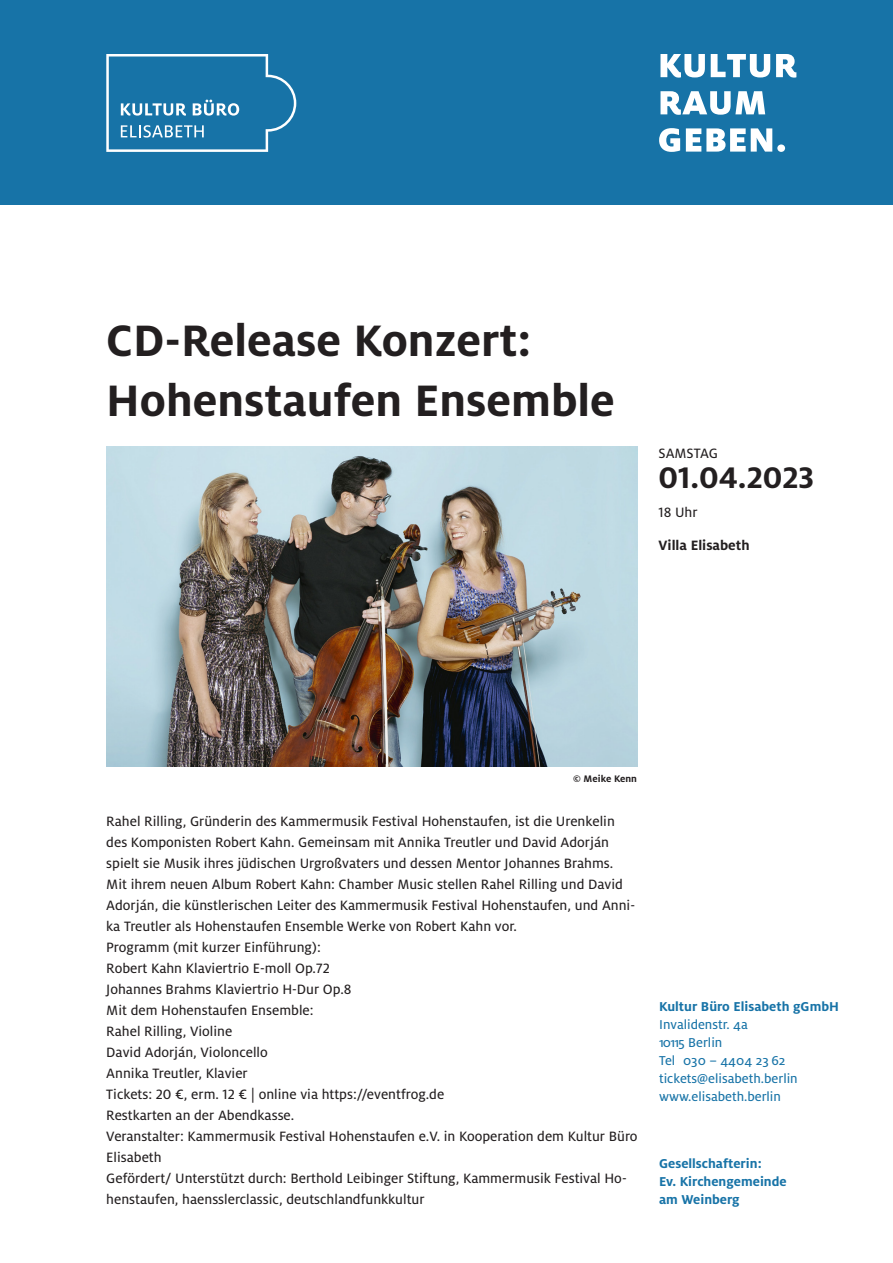
<style>
.page{position:relative;width:893px;height:1263px;background:#fff}
.page>*{position:absolute;margin:0;border:0;box-sizing:border-box;transform-origin:0 0}
.t1{font:700 48.75px/60px "Milo LF";color:#231f20}
.t2{font:700 33px "Milo LF";color:#231f20}
.t3{font:15px/21px "Milo LF Text";color:#231f20}
.t4{font:700 15px "Milo";color:#231f20}
.t5{font:15px "Milo Text";letter-spacing:-.005em;color:#231f20}
.t6{font:14.25px/18px "Milo Text";color:#1773a7}
.t7{font:700 14.25px/18px "Milo";color:#1773a7}
.t8{font:700 10.5px "Milo LF";color:#231f20}
</style>
<div class="page">
<div style="left:0;top:0;width:893px;height:204px;background:#1773a7"></div>
<svg style="left:106px;top:54px;width:190px;height:98px"></svg>
<svg style="left:659px;top:128px;width:126px;height:24px"></svg>
<svg style="left:660px;top:91px;width:105px;height:24px"></svg>
<svg style="left:660px;top:54px;width:136px;height:24px"></svg>
<img style="left:107px;top:447px;width:530px;height:320px">
<h1 class="t1" style="left:106px;top:310px;width:510px">CD-Release Konzert:<br>Hohenstaufen Ensemble</h1>
<p class="t5" style="left:659px;top:444px;width:61px">SAMSTAG</p>
<h2 class="t2" style="left:659px;top:458px;width:157px">01.04.2023</h2>
<p class="t3" style="left:659px;top:502px;width:41px">18 Uhr</p>
<p class="t4" style="left:659px;top:537px;width:93px">Villa Elisabeth</p>
<p class="t8" style="left:573px;top:772px;width:65px">© Meike Kenn</p>
<p class="t3" style="left:106px;top:810px;width:533px">Rahel Rilling, Gründerin des Kammermusik Festival Hohenstaufen, ist die Urenkelin des Komponisten Robert Kahn. Gemeinsam mit Annika Treutler und David Adorján spielt sie Musik ihres jüdischen Urgroßvaters und dessen Mentor Johannes Brahms.<br>Mit ihrem neuen Album Robert Kahn: Chamber Music stellen Rahel Rilling und David Adorján, die künstlerischen Leiter des Kammermusik Festival Hohenstaufen, und Anni&shy;ka Treutler als Hohenstaufen Ensemble Werke von Robert Kahn vor.<br>Programm (mit kurzer Einführung):<br>Robert Kahn Klaviertrio E-moll Op.72<br>Johannes Brahms Klaviertrio H-Dur Op.8<br>Mit dem Hohenstaufen Ensemble:<br>Rahel Rilling, Violine<br>David Adorján, Violoncello<br>Annika Treutler, Klavier<br>Tickets: 20 €, erm. 12 € | online via https://eventfrog.de<br>Restkarten an der Abendkasse.<br>Veranstalter: Kammermusik Festival Hohenstaufen e.V. in Kooperation dem Kultur Büro Elisabeth<br>Gefördert/ Unterstützt durch: Berthold Leibinger Stiftung, Kammermusik Festival Ho&shy;henstaufen, haensslerclassic, deutschlandfunkkultur</p>
<p class="t7" style="left:659px;top:997px;width:181px">Kultur Büro Elisabeth gGmbH</p>
<p class="t6" style="left:659px;top:1015px;width:140px">Invalidenstr. 4a<br>10115 Berlin<br>Tel 030 – 4404 23 62 tickets@elisabeth.berlin www.elisabeth.berlin</p>
<p class="t7" style="left:659px;top:1154px;width:129px">Gesellschafterin:<br>Ev. Kirchengemeinde am Weinberg</p>
</div>
